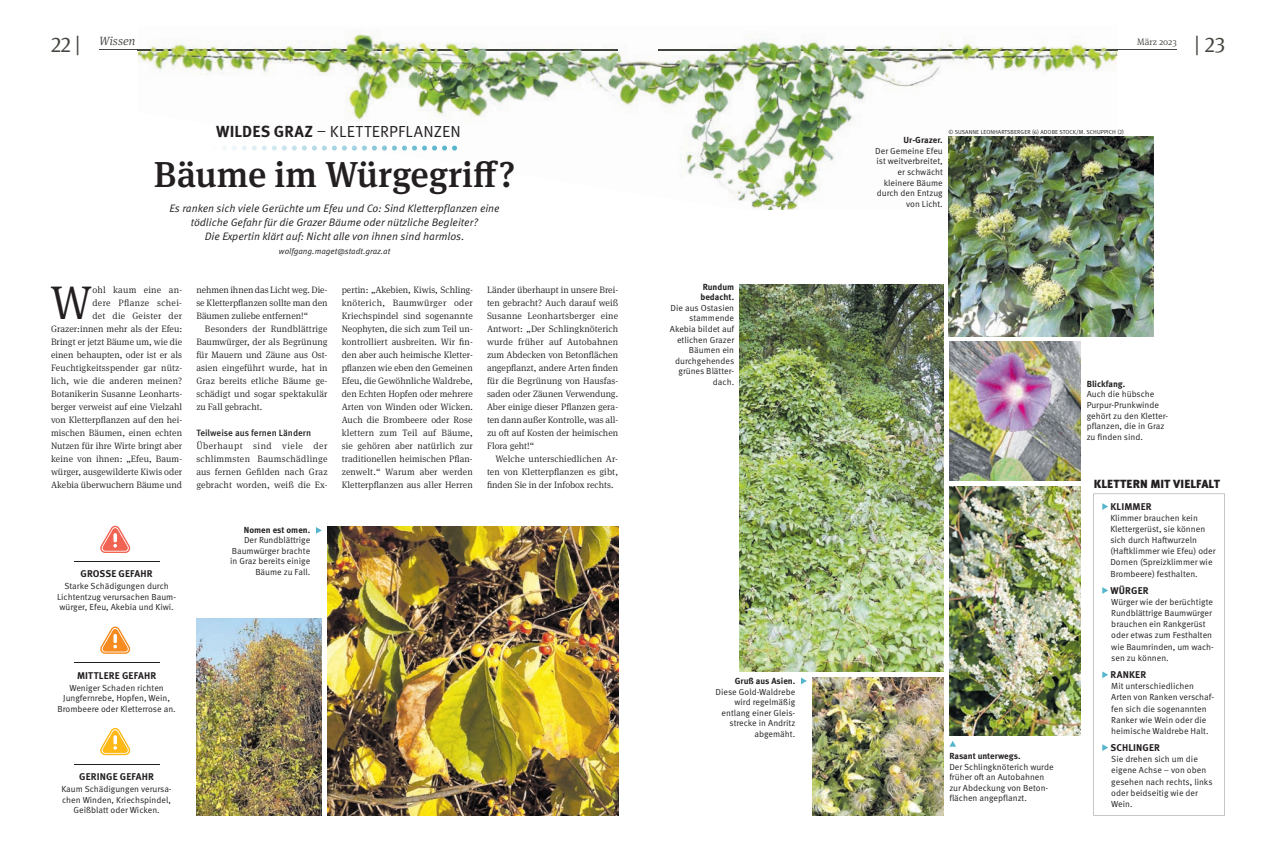
<style>
.page{position:relative;width:1276px;height:851px;background:#fff}
.page>*{position:absolute;margin:0;border:0;box-sizing:border-box;transform-origin:0 0}
.t1{font:300 47.4px "Meta Serif Pro";color:#231f20}
.t2{font:500 36px "Meta Serif Pro";color:#231f20}
.t3{font:21.4px "Meta Serif Pro";color:#42473f}
.t4{font:16px "Meta Pro Norm";letter-spacing:.015em;color:#231f20}
.t5{font:italic 300 12px "Meta Serif Pro";color:#42473f}
.t6{font:900 11.8px "Meta Pro";letter-spacing:.01em;color:#231f20}
.t7{font:10.8px/14px "Meta Pro Norm Ita";color:#231f20;text-align:center}
.t8{font:700 9.8px "Meta Pro";letter-spacing:.015em;color:#231f20}
.t9{font:300 9.3px/13px "Meta Serif Pro";letter-spacing:.005em;color:#231f20;text-align:justify}
.t10{font:300 9.3px "Meta Serif Pro";color:#42473f}
.t11{font:500 9.1px "Meta Pro";color:#231f20}
.t12{font:8.8px/10.6px "Meta Pro Norm";color:#231f20}
.t13{font:700 8.8px/10.6px "Meta Pro";color:#231f20}
.t14{font:8.3px "Meta Pro Norm Ita";color:#231f20}
.t15{font:5.8px "Meta Pro Norm";letter-spacing:.01em;color:#231f20}
.s1{font-family:"Meta Pro";font-weight:700}
</style>
<div class="page">
<hr style="left:99px;top:50px;width:519px;height:1px;background:#42473f">
<hr style="left:658px;top:50px;width:518px;height:1px;background:#42473f">
<img style="left:138px;top:40px;width:139px;height:35px">
<img style="left:277px;top:34px;width:560px;height:110px">
<img style="left:837px;top:41px;width:140px;height:96px">
<img style="left:977px;top:41px;width:140px;height:96px">
<img style="left:333px;top:144px;width:502px;height:33px">
<img style="left:713px;top:177px;width:107px;height:33px">
<img style="left:138px;top:50px;width:480px;height:1px">
<img style="left:658px;top:50px;width:459px;height:1px">
<img style="left:948px;top:137px;width:205px;height:199px">
<img style="left:196px;top:618px;width:126px;height:197px">
<img style="left:327px;top:527px;width:291px;height:288px">
<img style="left:812px;top:677px;width:131px;height:138px">
<img style="left:949px;top:342px;width:131px;height:138px">
<img style="left:740px;top:284px;width:203px;height:387px">
<svg style="left:316px;top:527px;width:6px;height:6px"></svg>
<svg style="left:801px;top:677px;width:6px;height:7px"></svg>
<svg style="left:950px;top:741px;width:6px;height:5px"></svg>
<img style="left:949px;top:486px;width:131px;height:249px">
<svg style="left:1093px;top:493px;width:132px;height:322px"></svg>
<img style="left:372px;top:145px;width:75px;height:5px">
<svg style="left:452px;top:145px;width:5px;height:5px"></svg>
<svg style="left:223px;top:145px;width:144px;height:5px"></svg>
<hr style="left:74px;top:561px;width:85px;height:1px;background:#231f20">
<hr style="left:74px;top:662px;width:85px;height:1px;background:#231f20">
<hr style="left:74px;top:763px;width:85px;height:1px;background:#231f20">
<svg style="left:100px;top:525px;width:30px;height:28px"></svg>
<svg style="left:100px;top:626px;width:30px;height:27px"></svg>
<svg style="left:100px;top:727px;width:30px;height:28px"></svg>
<h3 class="t3" style="left:51px;top:29px;width:31px">22 |</h3>
<h3 class="t3" style="left:1194px;top:29px;width:32px">| 23</h3>
<p class="t5" style="left:99px;top:32px;width:37px">Wissen</p>
<p class="t10" style="left:1137px;top:35px;width:41px">März 2023</p>
<h3 class="t4" style="left:216px;top:119px;width:246px"><span class="s1">WILDES GRAZ</span> – KLETTERPFLANZEN</h3>
<h2 class="t2" style="left:154px;top:146px;width:363px">Bäume im Würgegriff?</h2>
<p class="t7" style="left:169px;top:200px;width:332px">Es ranken sich viele Gerüchte um Efeu und Co: Sind Kletterpflanzen eine tödliche Gefahr für die Grazer Bäume oder nützliche Begleiter?<br>Die Expertin klärt auf: Nicht alle von ihnen sind harmlos.</p>
<p class="t14" style="left:279px;top:244px;width:113px">wolfgang.maget@stadt.graz.at</p>
<p class="t9" style="left:51px;top:282px;width:133px;text-align:right">ohl kaum eine an-<br>dere Pflanze schei-<br>det die Geister der<br>Grazer:innen mehr als der Efeu:<br>Bringt er jetzt Bäume um, wie die einen behaupten, oder ist er als<br>Feuchtigkeitsspender gar nütz&shy;lich, wie die anderen meinen?<br>Botanikerin Susanne Leonharts&shy;berger verweist auf eine Vielzahl von Kletterpflanzen auf den hei&shy;mischen Bäumen, einen echten<br>Nutzen für ihre Wirte bringt aber keine von ihnen: „Efeu, Baum&shy;würger, ausgewilderte Kiwis oder<br>Akebia überwuchern Bäume und</p>
<p class="t9" style="left:196px;top:282px;width:133px">nehmen ihnen das Licht weg. Die&shy;se Kletterpflanzen sollte man den Bäumen zuliebe entfernen!“</p>
<h1 class="t1" style="left:50px;top:268px;width:44px">W</h1>
<p class="t9" style="left:196px;top:321px;width:133px;text-indent:9px">Besonders der Rundblättrige Baumwürger, der als Begrünung für Mauern und Zäune aus Ost&shy;asien eingeführt wurde, hat in Graz bereits etliche Bäume ge&shy;schädigt und sogar spektakulär zu Fall gebracht.</p>
<p class="t11" style="left:196px;top:425px;width:116px">Teilweise aus fernen Ländern</p>
<p class="t9" style="left:196px;top:438px;width:133px">Überhaupt sind viele der schlimmsten Baumschädlinge aus fernen Gefilden nach Graz gebracht worden, weiß die Ex-</p>
<p class="t9" style="left:342px;top:282px;width:133px">pertin: „Akebien, Kiwis, Schling&shy;knöterich, Baumwürger oder Kriechspindel sind sogenannte Neophyten, die sich zum Teil un&shy;kontrolliert ausbreiten. Wir fin&shy;den aber auch heimische Kletter&shy;pflanzen wie eben den Gemeinen Efeu, die Gewöhnliche Waldrebe, den Echten Hopfen oder mehrere Arten von Winden oder Wicken.<br>Auch die Brombeere oder Rose klettern zum Teil auf Bäume, sie gehören aber natürlich zur traditionellen heimischen Pflan&shy;zenwelt.“ Warum aber werden Kletterpflanzen aus aller Herren</p>
<p class="t9" style="left:487px;top:282px;width:133px">Länder überhaupt in unsere Brei&shy;ten gebracht? Auch darauf weiß Susanne Leonhartsberger eine Antwort: „Der Schlingknöterich wurde früher auf Autobahnen zum Abdecken von Betonflächen angepflanzt, andere Arten finden für die Begrünung von Hausfas&shy;saden oder Zäunen Verwendung.<br>Aber einige dieser Pflanzen gera&shy;ten dann außer Kontrolle, was all&shy;zu oft auf Kosten der heimischen Flora geht!“</p>
<p class="t9" style="left:487px;top:451px;width:133px;text-indent:9px">Welche unterschiedlichen Ar&shy;ten von Kletterpflanzen es gibt, finden Sie in der Infobox rechts.</p>
<p class="t8" style="left:80px;top:566px;width:74px">GROSSE GEFAHR</p>
<p class="t12" style="left:57px;top:580px;width:120px;text-align:center">Starke Schädigungen durch<br>Lichtentzug verursachen Baum&shy;würger, Efeu, Akebia und Kiwi.</p>
<p class="t13" style="left:244px;top:523px;width:68px">Nomen est omen.</p>
<p class="t12" style="left:230px;top:534px;width:82px;text-align:right">Der Rundblättrige<br>Baumwürger brachte in Graz bereits einige<br>Bäume zu Fall.</p>
<p class="t8" style="left:77px;top:667px;width:81px">MITTLERE GEFAHR</p>
<p class="t12" style="left:57px;top:681px;width:120px;text-align:center">Weniger Schaden richten<br>Jungfernrebe, Hopfen, Wein,<br>Brombeere oder Kletterrose an.</p>
<p class="t8" style="left:79px;top:768px;width:76px">GERINGE GEFAHR</p>
<p class="t12" style="left:62px;top:783px;width:112px;text-align:center">Kaum Schädigungen verursa&shy;chen Winden, Kriechspindel,<br>Geißblatt oder Wicken.</p>
<p class="t13" style="left:700px;top:281px;width:35px">Rundum bedacht.</p>
<p class="t12" style="left:670px;top:302px;width:66px;text-align:right">Die aus Ostasien stammende<br>Akebia bildet auf etlichen Grazer<br>Bäumen ein durchgehendes grünes Blätter&shy;dach.</p>
<p class="t13" style="left:735px;top:675px;width:62px">Gruß aus Asien.</p>
<p class="t12" style="left:715px;top:685px;width:81px;text-align:right">Diese Gold-Waldrebe wird regelmäßig entlang einer Gleis&shy;strecke in Andritz abgemäht.</p>
<p class="t15" style="left:948px;top:127px;width:177px">© SUSANNE LEONHARTSBERGER (6) ADOBE STOCK/M. SCHUPPICH (2)</p>
<p class="t13" style="left:903px;top:134px;width:41px">Ur-Grazer.</p>
<p class="t12" style="left:875px;top:145px;width:69px;text-align:right">Der Gemeine Efeu ist weitverbreitet, er schwächt kleinere Bäume durch den Entzug von Licht.</p>
<p class="t13" style="left:949px;top:750px;width:73px">Rasant unterwegs.</p>
<p class="t12" style="left:949px;top:760px;width:106px">Der Schlingknöterich wurde früher oft an Autobahnen zur Abdeckung von Beton&shy;flächen angepflanzt.</p>
<p class="t13" style="left:1086px;top:378px;width:40px">Blickfang.</p>
<p class="t12" style="left:1086px;top:388px;width:83px">Auch die hübsche<br>Purpur-Prunkwinde gehört zu den Kletter&shy;pflanzen, die in Graz zu finden sind.</p>
<p class="t6" style="left:1093px;top:474px;width:128px">KLETTERN MIT VIELFALT</p>
<p class="t8" style="left:1110px;top:499px;width:43px">KLIMMER</p>
<p class="t12" style="left:1110px;top:512px;width:107px;line-height:11.1px">Klimmer brauchen kein<br>Klettergerüst, sie können sich durch Haftwurzeln (Haftklimmer wie Efeu) oder<br>Dornen (Spreizklimmer wie<br>Brombeere) festhalten.</p>
<p class="t8" style="left:1110px;top:583px;width:40px">WÜRGER</p>
<p class="t12" style="left:1111px;top:596px;width:104px;line-height:11.1px">Würger wie der berüchtigte<br>Rundblättrige Baumwürger brauchen ein Rankgerüst oder etwas zum Festhalten wie Baumrinden, um wach&shy;sen zu können.</p>
<p class="t8" style="left:1110px;top:667px;width:37px">RANKER</p>
<p class="t12" style="left:1111px;top:680px;width:104px;line-height:11.1px">Mit unterschiedlichen<br>Arten von Ranken verschaf&shy;fen sich die sogenannten<br>Ranker wie Wein oder die heimische Waldrebe Halt.</p>
<p class="t8" style="left:1110px;top:740px;width:51px">SCHLINGER</p>
<p class="t12" style="left:1111px;top:753px;width:103px;line-height:11.1px">Sie drehen sich um die eigene Achse – von oben gesehen nach rechts, links oder beidseitig wie der<br>Wein.</p>
</div>
